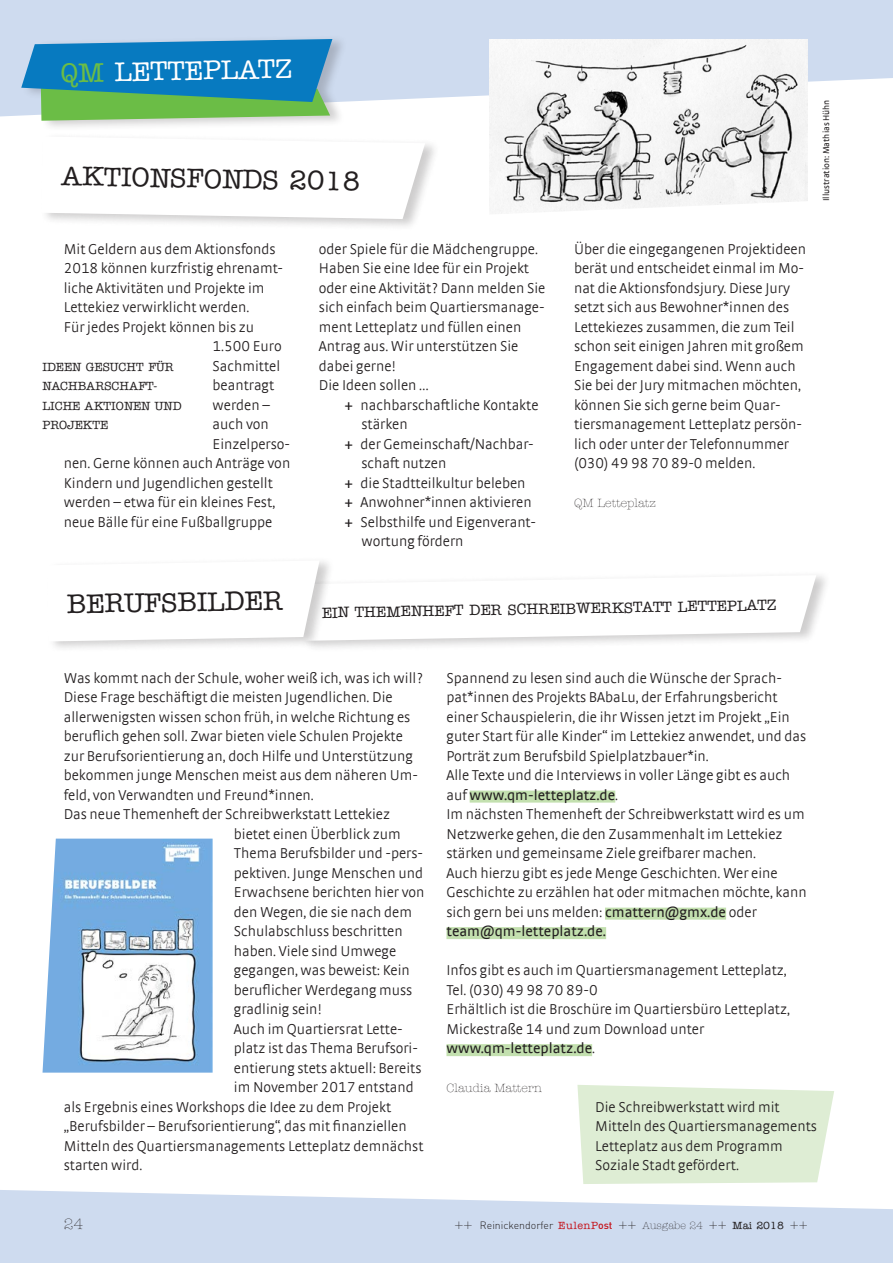
<style>
.page{position:relative;width:893px;height:1263px;background:#fff}
.page>*{position:absolute;margin:0;border:0;box-sizing:border-box;transform-origin:0 0}
.t1{font:500 27px "American Typewriter";color:#231f20}
.t2{font:500 27px "American Typewriter";color:#fff}
.t3{font:300 15px/19.5px "Strada TF";color:#231f20}
.t4{font:15px "Strada";color:#231f20}
.t5{font:500 15px "American Typewriter";color:#231f20}
.t6{font:300 15px "American Typewriter";color:#231f20}
.t7{font:500 12px/19.5px "American Typewriter";color:#231f20}
.t8{font:300 12px "American Typewriter";color:#231f20}
.t9{font:300 10.5px "DIN";color:#231f20}
.t10{font:9px "Strada";color:#231f20}
.s1{color:#6bbd46}
.s2{font-family:"Strada";font-weight:400}
.s3{font-family:"Strada TF";font-weight:300}
.s4{font-family:"American Typewriter";font-stretch:condensed;font-size:15px}
.s5{font-family:"American Typewriter";font-weight:500;color:#c4121a}
.s6{font-weight:500;color:#c4121a}
.s7{font-family:"American Typewriter"}
.s8{font-family:"American Typewriter";font-weight:500}
</style>
<div class="page">
<svg style="left:0;top:1190px;width:893px;height:73px;fill:#cedbef"></svg>
<svg style="left:0;top:0;width:893px;height:116px;fill:#cedbef"></svg>
<div style="left:22px;top:34px;width:325px;height:98px;background:#231f20;opacity:.22"></div>
<svg style="left:21px;top:39px;width:311px;height:82px"></svg>
<div style="left:470px;top:791px;width:145px;height:12px;background:#c3e0af"></div>
<div style="left:605px;top:908px;width:121px;height:12px;background:#c3e0af"></div>
<div style="left:446px;top:927px;width:160px;height:12px;background:#c3e0af"></div>
<div style="left:446px;top:1044px;width:146px;height:12px;background:#c3e0af"></div>
<div style="left:301px;top:570px;width:531px;height:82px;background:#231f20;opacity:.22"></div>
<img style="left:489px;top:39px;width:319px;height:175px">
<img style="left:43px;top:838px;width:170px;height:235px">
<div style="left:41px;top:132px;width:400px;height:99px;background:#231f20;opacity:.22"></div>
<svg style="left:41px;top:137px;width:384px;height:82px"></svg>
<svg style="left:577px;top:1085px;width:257px;height:99px"></svg>
<div style="left:46px;top:556px;width:289px;height:97px;background:#231f20;opacity:.22"></div>
<svg style="left:47px;top:560px;width:769px;height:81px"></svg>
<h1 class="t2" style="left:60px;top:58px;width:233px;rotate:-1deg"><span class="s1">QM</span> LETTEPLATZ</h1>
<h1 class="t1" style="left:62px;top:161px;width:301px;rotate:1deg">AKTIONSFONDS 2018</h1>
<p class="t3" style="left:64px;top:239px;width:213px">Mit Geldern aus dem Aktionsfonds</p>
<p class="t3" style="left:64px;top:258px;width:221px">2018 können kurzfristig ehrenamt-</p>
<p class="t3" style="left:64px;top:278px;width:202px">liche Aktivitäten und Projekte im</p>
<p class="t3" style="left:64px;top:297px;width:187px">Lettekiez verwirklicht werden.</p>
<p class="t3" style="left:64px;top:317px;width:192px">Für jedes Projekt können bis zu</p>
<p class="t3" style="left:213px;top:336px;width:71px">1.500 Euro</p>
<p class="t3" style="left:213px;top:356px;width:69px">Sachmittel</p>
<p class="t3" style="left:213px;top:375px;width:63px">beantragt</p>
<p class="t3" style="left:213px;top:395px;width:59px">werden –</p>
<p class="t3" style="left:213px;top:414px;width:58px">auch von</p>
<p class="t3" style="left:213px;top:434px;width:79px">Einzelperso-</p>
<p class="t3" style="left:64px;top:453px;width:228px">nen. Gerne können auch Anträge von</p>
<p class="t3" style="left:64px;top:473px;width:211px">Kindern und Jugendlichen gestellt</p>
<p class="t3" style="left:64px;top:492px;width:213px">werden – etwa für ein kleines Fest,</p>
<p class="t3" style="left:64px;top:512px;width:210px">neue Bälle für eine Fußballgruppe</p>
<p class="t7" style="left:43px;top:357px;width:141px">IDEEN GESUCHT FÜR<br>NACHBARSCHAFT-<br>LICHE AKTIONEN UND<br>PROJEKTE</p>
<p class="t3" style="left:319px;top:239px;width:228px">oder Spiele für die Mädchengruppe.<br>Haben Sie eine Idee für ein Projekt oder eine Aktivität? Dann melden Sie sich einfach beim Quartiersmanage&shy;ment Letteplatz und füllen einen<br>Antrag aus. Wir unterstützen Sie dabei gerne!<br>Die Ideen sollen …</p>
<p class="t3" style="left:344px;top:395px;width:196px"><span class="s2">+</span> nachbarschaftliche Kontakte</p>
<p class="t3" style="left:361px;top:414px;width:48px">stärken</p>
<p class="t3" style="left:344px;top:434px;width:191px"><span class="s2">+</span> der Gemeinschaft/Nachbar-</p>
<p class="t3" style="left:361px;top:453px;width:86px">schaft nutzen</p>
<p class="t3" style="left:344px;top:473px;width:183px"><span class="s2">+</span> die Stadtteilkultur beleben</p>
<p class="t3" style="left:344px;top:492px;width:189px"><span class="s2">+</span> Anwohner*innen aktivieren</p>
<p class="t3" style="left:344px;top:512px;width:193px"><span class="s2">+</span> Selbsthilfe und Eigenverant-</p>
<p class="t3" style="left:361px;top:531px;width:104px">wortung fördern</p>
<p class="t3" style="left:574px;top:239px;width:233px">Über die eingegangenen Projektideen berät und entscheidet einmal im Mo&shy;nat die Aktionsfondsjury. Diese Jury setzt sich aus Bewohner*innen des Lettekiezes zusammen, die zum Teil schon seit einigen Jahren mit großem Engagement dabei sind. Wenn auch Sie bei der Jury mitmachen möchten, können Sie sich gerne beim Quar&shy;tiersmanagement Letteplatz persön&shy;lich oder unter der Telefonnummer (030) 49 98 70 89-0 melden.</p>
<p class="t8" style="left:574px;top:496px;width:83px">QM Letteplatz</p>
<h1 class="t1" style="left:67px;top:589px;width:218px;rotate:-1deg">BERUFSBILDER</h1>
<p class="t5" style="left:322px;top:604px;width:456px;rotate:-1deg">EIN THEMENHEFT DER SCHREIBWERKSTATT LETTEPLATZ</p>
<p class="t10" style="left:821px;top:201px;width:103px;rotate:-90deg">Illustration: Mathias Hühn</p>
<p class="t3" style="left:64px;top:668px;width:361px">Was kommt nach der Schule, woher weiß ich, was ich will?</p>
<p class="t3" style="left:64px;top:687px;width:330px">Diese Frage beschäftigt die meisten Jugendlichen. Die</p>
<p class="t3" style="left:64px;top:707px;width:348px">allerwenigsten wissen schon früh, in welche Richtung es</p>
<p class="t3" style="left:64px;top:726px;width:341px">beruflich gehen soll. Zwar bieten viele Schulen Projekte</p>
<p class="t3" style="left:64px;top:746px;width:351px">zur Berufsorientierung an, doch Hilfe und Unterstützung</p>
<p class="t3" style="left:64px;top:765px;width:356px">bekommen junge Menschen meist aus dem näheren Um-</p>
<p class="t3" style="left:64px;top:785px;width:251px">feld, von Verwandten und Freund*innen.</p>
<p class="t3" style="left:64px;top:804px;width:328px">Das neue Themenheft der Schreibwerkstatt Lettekiez</p>
<p class="t3" style="left:234px;top:824px;width:168px">bietet einen Überblick zum</p>
<p class="t3" style="left:234px;top:843px;width:191px">Thema Berufsbilder und -pers-</p>
<p class="t3" style="left:234px;top:863px;width:191px">pektiven. Junge Menschen und</p>
<p class="t3" style="left:234px;top:882px;width:192px">Erwachsene berichten hier von</p>
<p class="t3" style="left:234px;top:902px;width:180px">den Wegen, die sie nach dem</p>
<p class="t3" style="left:234px;top:921px;width:170px">Schulabschluss beschritten</p>
<p class="t3" style="left:234px;top:941px;width:164px">haben. Viele sind Umwege</p>
<p class="t3" style="left:234px;top:960px;width:178px">gegangen, was beweist: Kein</p>
<p class="t3" style="left:234px;top:980px;width:180px">beruflicher Werdegang muss</p>
<p class="t3" style="left:234px;top:999px;width:89px">gradlinig sein!</p>
<p class="t3" style="left:234px;top:1019px;width:171px">Auch im Quartiersrat Lette-</p>
<p class="t3" style="left:234px;top:1038px;width:186px">platz ist das Thema Berufsori-</p>
<p class="t3" style="left:234px;top:1058px;width:189px">entierung stets aktuell: Bereits</p>
<p class="t3" style="left:234px;top:1077px;width:181px">im November 2017 entstand</p>
<p class="t3" style="left:64px;top:1097px;width:329px">als Ergebnis eines Workshops die Idee zu dem Projekt</p>
<p class="t3" style="left:64px;top:1116px;width:344px">„Berufsbilder – Berufsorientierung“, das mit finanziellen</p>
<p class="t3" style="left:64px;top:1136px;width:361px">Mitteln des Quartiersmanagements Letteplatz demnächst</p>
<p class="t3" style="left:64px;top:1155px;width:80px">starten wird.</p>
<p class="t3" style="left:446px;top:668px;width:361px">Spannend zu lesen sind auch die Wünsche der Sprach&shy;pat*innen des Projekts BAbaLu, der Erfahrungsbericht einer Schauspielerin, die ihr Wissen jetzt im Projekt „Ein guter Start für alle Kinder“ im Lettekiez anwendet, und das Porträt zum Berufsbild Spielplatzbauer*in.<br>Alle Texte und die Interviews in voller Länge gibt es auch</p>
<p class="t4" style="left:446px;top:786px;width:173px"><span class="s3">auf</span> www.qm-letteplatz.de<span class="s3">.</span></p>
<p class="t3" style="left:446px;top:804px;width:362px">Im nächsten Themenheft der Schreibwerkstatt wird es um Netzwerke gehen, die den Zusammenhalt im Lettekiez stärken und gemeinsame Ziele greifbarer machen.<br>Auch hierzu gibt es jede Menge Geschichten. Wer eine Geschichte zu erzählen hat oder mitmachen möchte, kann sich gern bei uns melden: <span class="s2">cmattern@gmx.de</span> oder</p>
<p class="t4" style="left:446px;top:922px;width:161px">team@qm-letteplatz.de.</p>
<p class="t3" style="left:446px;top:960px;width:345px">Infos gibt es auch im Quartiersmanagement Letteplatz, Tel. (030) 49 98 70 89-0<br>Erhältlich ist die Broschüre im Quartiersbüro Letteplatz, Mickestraße 14 und zum Download unter</p>
<p class="t4" style="left:446px;top:1039px;width:150px">www.qm-letteplatz.de<span class="s3">.</span></p>
<p class="t8" style="left:446px;top:1081px;width:97px">Claudia Mattern</p>
<p class="t3" style="left:595px;top:1097px;width:223px">Die Schreibwerkstatt wird mit<br>Mitteln des Quartiersmanagements<br>Letteplatz aus dem Programm<br>Soziale Stadt gefördert.</p>
<p class="t6" style="left:64px;top:1215px;width:21px">24</p>
<p class="t9" style="left:454px;top:1218px;width:355px"><span class="s4">++</span> Reinickendorfer <span class="s5">EulenP</span><span class="s6">ost</span> <span class="s4">++</span> <span class="s7">Ausgabe 24</span> <span class="s4">++</span> <span class="s8">Mai 2018</span> <span class="s4">++</span></p>
</div>
